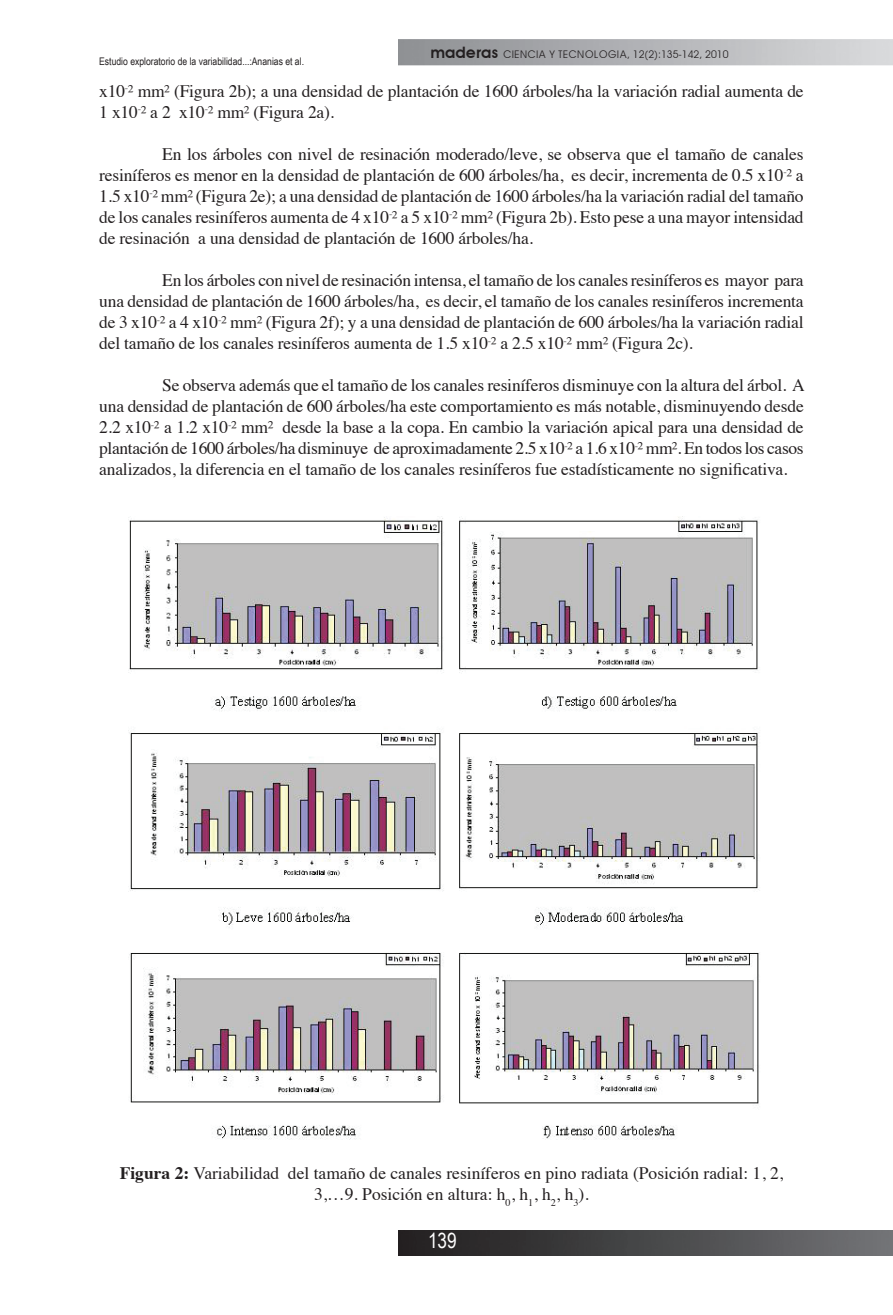
<style>
.page{position:relative;width:893px;height:1315px;background:#fff}
.page>*{position:absolute;margin:0;border:0;box-sizing:border-box;transform-origin:0 0}
.t1{font:21px "Arial Narrow";color:#fff}
.t2{font:17.5px/21px "Times";letter-spacing:-.01em;color:#231f20;text-align:justify}
.t3{font:10.5px "Arial Narrow";color:#231f20}
.t4{font:10.5px "Avant Garde";color:#231f20}
.s1{font-weight:600;font-size:15.75px}
.s2{font-weight:700}
</style>
<div class="page">
<img style="left:398px;top:1230px;width:495px;height:25px">
<img style="left:129px;top:517px;width:630px;height:622px">
<p class="t3" style="left:99px;top:53px;width:206px">Estudio exploratorio de la variabilidad...:Ananias et al.</p>
<p class="t4" style="left:430px;top:48px;width:300px"><span class="s1">maderas</span> CIENCIA Y TECNOLOGIA, 12(2):135-142, 2010</p>
<p class="t2" style="left:99px;top:79px;width:706px">x10<sup>-</sup>² mm² (Figura 2b); a una densidad de plantación de 1600 árboles/ha la variación radial aumenta de<br>1 x10<sup>-</sup>² a 2 x10<sup>-</sup>² mm² (Figura 2a).</p>
<p class="t2" style="left:99px;top:142px;width:706px;text-indent:63px">En los árboles con nivel de resinación moderado/leve, se observa que el tamaño de canales resiníferos es menor en la densidad de plantación de 600 árboles/ha, es decir, incrementa de 0.5 x10<sup>-</sup>² a 1.5 x10<sup>-</sup>² mm² (Figura 2e); a una densidad de plantación de 1600 árboles/ha la variación radial del tamaño de los canales resiníferos aumenta de 4 x10<sup>-</sup>² a 5 x10<sup>-</sup>² mm² (Figura 2b). Esto pese a una mayor intensidad de resinación a una densidad de plantación de 1600 árboles/ha.</p>
<p class="t2" style="left:99px;top:268px;width:706px;text-indent:63px">En los árboles con nivel de resinación intensa, el tamaño de los canales resiníferos es mayor para una densidad de plantación de 1600 árboles/ha, es decir, el tamaño de los canales resiníferos incrementa de 3 x10<sup>-</sup>² a 4 x10<sup>-</sup>² mm² (Figura 2f); y a una densidad de plantación de 600 árboles/ha la variación radial del tamaño de los canales resiníferos aumenta de 1.5 x10<sup>-</sup>² a 2.5 x10<sup>-</sup>² mm² (Figura 2c).</p>
<p class="t2" style="left:99px;top:373px;width:707px;text-indent:63px">Se observa además que el tamaño de los canales resiníferos disminuye con la altura del árbol. A una densidad de plantación de 600 árboles/ha este comportamiento es más notable, disminuyendo desde 2.2 x10<sup>-</sup>² a 1.2 x10<sup>-</sup>² mm² desde la base a la copa. En cambio la variación apical para una densidad de plantación de 1600 árboles/ha disminuye de aproximadamente 2.5 x10<sup>-</sup>² a 1.6 x10<sup>-</sup>² mm². En todos los casos analizados, la diferencia en el tamaño de los canales resiníferos fue estadísticamente no significativa.</p>
<p class="t2" style="left:120px;top:1161px;width:665px;text-align:center"><span class="s2">Figura 2:</span> Variabilidad del tamaño de canales resiníferos en pino radiata (Posición radial: 1, 2,<br>3,…9. Posición en altura: h<sub>0</sub>, h<sub>1</sub>, h<sub>2</sub>, h<sub>3</sub>).</p>
<p class="t1" style="left:428px;top:1225px;width:30px">139</p>
</div>
